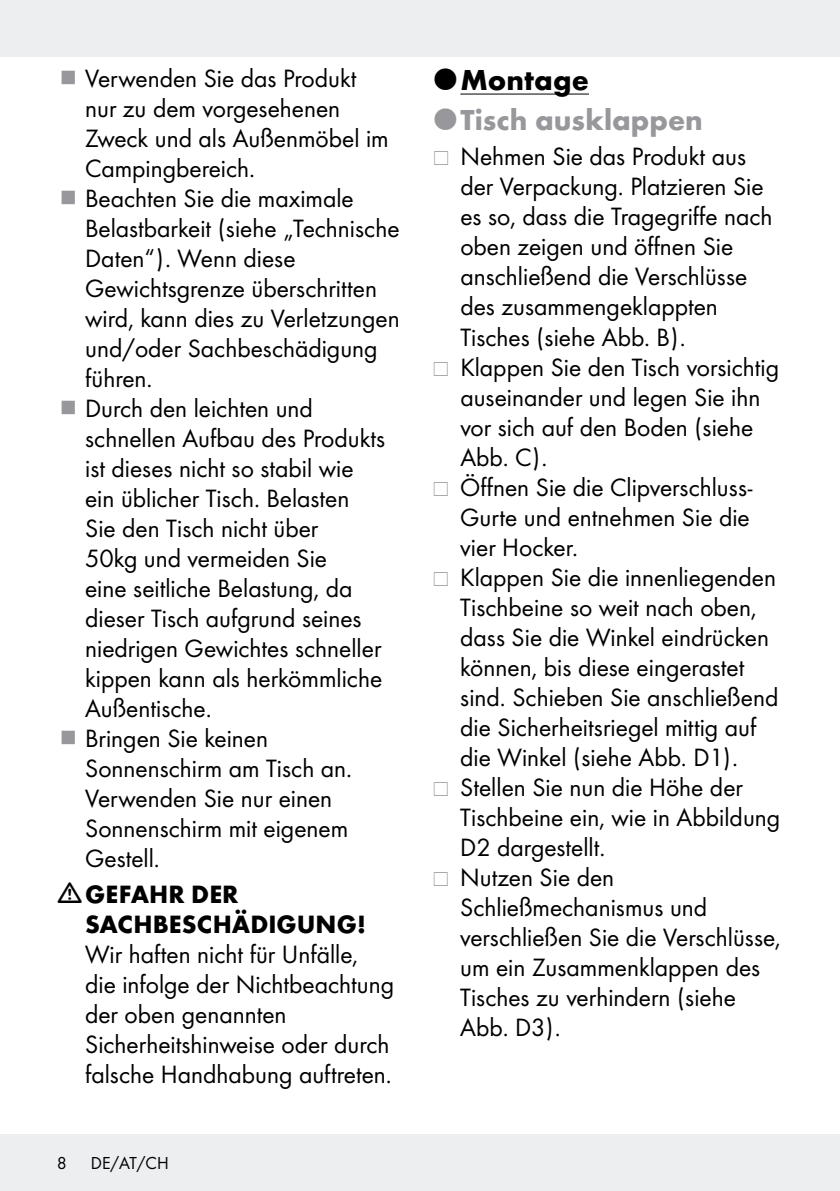
<style>
.page{position:relative;width:840px;height:1191px;background:#fff}
.page>*{position:absolute;margin:0;border:0;box-sizing:border-box;transform-origin:0 0}
.t1{font:700 30px "Futura";color:#98989c}
.t2{font:700 30px "Futura";letter-spacing:.005em;color:#000}
.t3{font:26px/30px "Futura Boo";color:#000}
.t4{font:700 26px/30px "Futura";color:#000}
.t5{font:18px "Futura Boo";color:#000}
</style>
<div class="page">
<div style="left:0;top:1134px;width:839px;height:57px;background:#edeeef"></div>
<div style="left:0;top:0;width:839px;height:57px;background:#edeeef"></div>
<hr style="left:460px;top:94px;width:128px;height:1px;background:#000">
<p class="t3" style="left:85px;top:62px;width:316px">Verwenden Sie das Produkt<br>nur zu dem vorgesehenen<br>Zweck und als Außenmöbel im<br>Campingbereich.<br>Beachten Sie die maximale<br>Belastbarkeit (siehe „Technische<br>Daten“). Wenn diese<br>Gewichtsgrenze überschritten wird, kann dies zu Verletzungen und/oder Sachbeschädigung führen.<br>Durch den leichten und schnellen Aufbau des Produkts ist dieses nicht so stabil wie<br>ein üblicher Tisch. Belasten<br>Sie den Tisch nicht über<br>50kg und vermeiden Sie<br>eine seitliche Belastung, da dieser Tisch aufgrund seines niedrigen Gewichtes schneller kippen kann als herkömmliche<br>Außentische.<br>Bringen Sie keinen<br>Sonnenschirm am Tisch an.<br>Verwenden Sie nur einen<br>Sonnenschirm mit eigenem<br>Gestell.</p>
<p class="t4" style="left:85px;top:877px;width:282px">GEFAHR DER<br>SACHBESCHÄDIGUNG!</p>
<p class="t3" style="left:85px;top:938px;width:310px">Wir haften nicht für Unfälle, die infolge der Nichtbeachtung der oben genannten<br>Sicherheitshinweise oder durch falsche Handhabung auftreten.</p>
<p class="t5" style="left:57px;top:1150px;width:11px">8</p>
<p class="t5" style="left:91px;top:1150px;width:79px">DE/AT/CH</p>
<p class="t2" style="left:460px;top:58px;width:130px">Montage</p>
<p class="t1" style="left:460px;top:98px;width:244px">Tisch ausklappen</p>
<p class="t3" style="left:460px;top:140px;width:322px">Nehmen Sie das Produkt aus der Verpackung. Platzieren Sie es so, dass die Tragegriffe nach oben zeigen und öffnen Sie anschließend die Verschlüsse des zusammengeklappten<br>Tisches (siehe Abb. B).<br>Klappen Sie den Tisch vorsichtig auseinander und legen Sie ihn vor sich auf den Boden (siehe<br>Abb. C).<br>Öffnen Sie die Clipverschluss-<br>Gurte und entnehmen Sie die vier Hocker.<br>Klappen Sie die innenliegenden<br>Tischbeine so weit nach oben, dass Sie die Winkel eindrücken können, bis diese eingerastet sind. Schieben Sie anschließend die Sicherheitsriegel mittig auf die Winkel (siehe Abb. D1).<br>Stellen Sie nun die Höhe der<br>Tischbeine ein, wie in Abbildung<br>D2 dargestellt.<br>Nutzen Sie den<br>Schließmechanismus und verschließen Sie die Verschlüsse, um ein Zusammenklappen des<br>Tisches zu verhindern (siehe<br>Abb. D3).</p>
</div>
